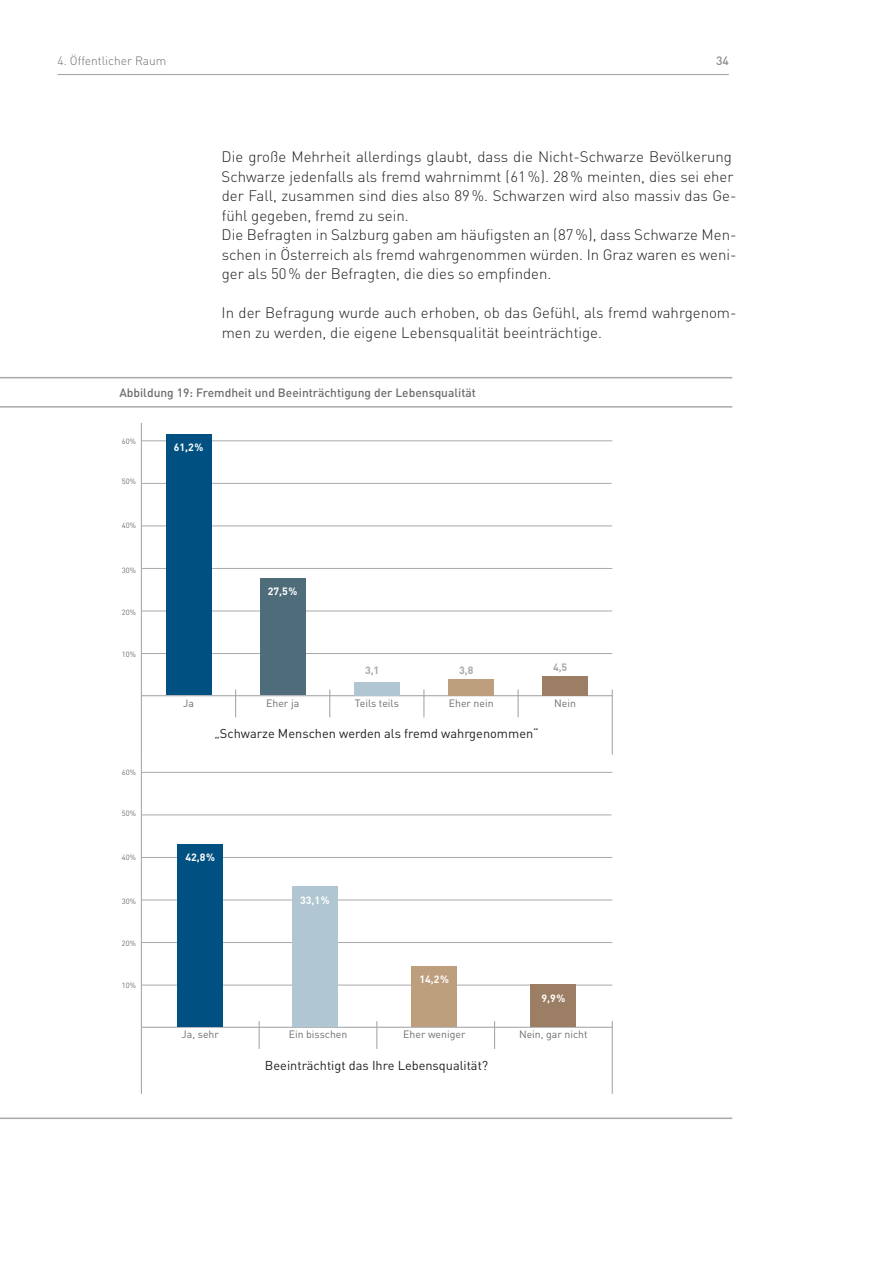
<style>
.page{position:relative;width:895px;height:1264px;background:#fff}
.page>*{position:absolute;margin:0;border:0;box-sizing:border-box;transform-origin:0 0}
.t1{font:300 15px/19.5px "DINOT";color:#231f20}
.t2{font:12.75px "DINOT";color:#231f20}
.t3{font:500 12px "DINOT";color:#6c6d70}
.t4{font:300 12px "DINOT";color:#6c6d70}
.t5{font:500 12px "DINOT";color:#8a8c8f}
.t6{font:10.5px "DINOT";color:#6c6d70}
.t7{font:700 10.5px "DINOT";color:#fff}
.t8{font:700 10.5px "DINOT";color:#a8a9ad}
.t9{font:7.5px "DINOT";color:#6c6d70}
.s1{color:#fff}
</style>
<div class="page">
<hr style="left:57px;top:74px;width:671px;height:1px;background:#a8a9ad">
<hr style="left:142px;top:653px;width:470px;height:1px;background:#a8a9ad">
<hr style="left:142px;top:984px;width:470px;height:1px;background:#a8a9ad">
<hr style="left:142px;top:568px;width:470px;height:1px;background:#a8a9ad">
<hr style="left:142px;top:899px;width:470px;height:1px;background:#a8a9ad">
<hr style="left:141px;top:483px;width:470px;height:1px;background:#a8a9ad">
<hr style="left:141px;top:814px;width:470px;height:1px;background:#a8a9ad">
<hr style="left:142px;top:610px;width:470px;height:1px;background:#a8a9ad">
<hr style="left:142px;top:942px;width:470px;height:1px;background:#a8a9ad">
<hr style="left:142px;top:525px;width:470px;height:1px;background:#a8a9ad">
<hr style="left:142px;top:857px;width:470px;height:1px;background:#a8a9ad">
<hr style="left:142px;top:440px;width:470px;height:1px;background:#a8a9ad">
<hr style="left:142px;top:772px;width:470px;height:1px;background:#a8a9ad">
<hr style="left:141px;top:423px;width:1px;height:331px;background:#a8a9ad">
<hr style="left:141px;top:754px;width:1px;height:339px;background:#a8a9ad">
<svg style="left:235px;top:689px;width:1px;height:28px"></svg>
<svg style="left:258px;top:1021px;width:1px;height:27px"></svg>
<svg style="left:329px;top:689px;width:1px;height:28px"></svg>
<svg style="left:376px;top:1021px;width:1px;height:27px"></svg>
<svg style="left:423px;top:689px;width:1px;height:28px"></svg>
<svg style="left:494px;top:1021px;width:1px;height:27px"></svg>
<svg style="left:517px;top:689px;width:1px;height:28px"></svg>
<hr style="left:611px;top:689px;width:1px;height:65px;background:#a8a9ad">
<hr style="left:611px;top:1021px;width:1px;height:72px;background:#a8a9ad">
<hr style="left:141px;top:695px;width:471px;height:1px;background:#a8a9ad">
<hr style="left:141px;top:1026px;width:471px;height:1px;background:#a8a9ad">
<div style="left:166px;top:435px;width:45px;height:260px;background:#005081"></div>
<div style="left:177px;top:844px;width:46px;height:182px;background:#005081"></div>
<div style="left:260px;top:578px;width:45px;height:117px;background:#4f6c7a"></div>
<div style="left:292px;top:885px;width:45px;height:141px;background:#b0c6d2"></div>
<div style="left:448px;top:679px;width:46px;height:16px;background:#bd9e7d"></div>
<div style="left:530px;top:984px;width:46px;height:42px;background:#9c7e64"></div>
<div style="left:354px;top:682px;width:45px;height:13px;background:#b0c6d2"></div>
<div style="left:411px;top:966px;width:45px;height:60px;background:#bd9e7d"></div>
<div style="left:542px;top:676px;width:45px;height:19px;background:#9c7e64"></div>
<hr style="left:0;top:377px;width:732px;height:1px;background:#a8a9ad">
<hr style="left:0;top:406px;width:732px;height:1px;background:#a8a9ad">
<hr style="left:0;top:1117px;width:732px;height:1px;background:#a8a9ad">
<p class="t4" style="left:57px;top:52px;width:110px">4. Öffentlicher Raum</p>
<p class="t5" style="left:715px;top:52px;width:14px">34</p>
<p class="t1" style="left:221px;top:146px;width:516px">Die große Mehrheit allerdings glaubt, dass die Nicht-Schwarze Bevölkerung Schwarze jedenfalls als fremd wahrnimmt (61%). 28% meinten, dies sei eher der Fall, zusammen sind dies also 89%. Schwarzen wird also massiv das Ge&shy;fühl gegeben, fremd zu sein.<br>Die Befragten in Salzburg gaben am häufigsten an (87%), dass Schwarze Men&shy;schen in Österreich als fremd wahrgenommen würden. In Graz waren es weni&shy;ger als 50% der Befragten, die dies so empfinden.</p>
<p class="t1" style="left:221px;top:302px;width:516px">In der Befragung wurde auch erhoben, ob das Gefühl, als fremd wahrgenom&shy;men zu werden, die eigene Lebensqualität beeinträchtige.</p>
<p class="t3" style="left:119px;top:384px;width:358px">Abbildung 19: Fremdheit und Beeinträchtigung der Lebensqualität</p>
<p class="t9" style="left:122px;top:435px;width:16px">60%</p>
<p class="t9" style="left:122px;top:476px;width:16px">50%</p>
<p class="t9" style="left:122px;top:520px;width:16px">40%</p>
<p class="t9" style="left:122px;top:565px;width:16px">30%</p>
<p class="t9" style="left:122px;top:607px;width:16px">20%</p>
<p class="t9" style="left:122px;top:649px;width:16px">10%</p>
<p class="t9" style="left:122px;top:767px;width:16px">60%</p>
<p class="t9" style="left:122px;top:808px;width:16px">50%</p>
<p class="t9" style="left:122px;top:851px;width:16px">40%</p>
<p class="t9" style="left:122px;top:896px;width:16px">30%</p>
<p class="t9" style="left:122px;top:938px;width:16px">20%</p>
<p class="t9" style="left:122px;top:980px;width:16px">10%</p>
<p class="t7" style="left:174px;top:440px;width:31px">61,2%</p>
<p class="t7" style="left:268px;top:583px;width:31px">27,5%</p>
<p class="t6" style="left:183px;top:696px;width:12px">Ja</p>
<p class="t6" style="left:266px;top:696px;width:34px">Eher ja</p>
<p class="t8" style="left:365px;top:663px;width:25px">3,1<span class="s1">%</span></p>
<p class="t8" style="left:459px;top:663px;width:25px">3,8<span class="s1">%</span></p>
<p class="t8" style="left:552px;top:660px;width:25px">4,5<span class="s1">%</span></p>
<p class="t6" style="left:354px;top:696px;width:46px">Teils teils</p>
<p class="t6" style="left:448px;top:696px;width:46px">Eher nein</p>
<p class="t6" style="left:554px;top:696px;width:23px">Nein</p>
<p class="t2" style="left:214px;top:725px;width:326px">„Schwarze Menschen werden als fremd wahrgenommen“</p>
<p class="t7" style="left:185px;top:849px;width:31px">42,8%</p>
<p class="t6" style="left:181px;top:1027px;width:39px">Ja, sehr</p>
<p class="t7" style="left:300px;top:892px;width:31px">33,1%</p>
<p class="t6" style="left:288px;top:1027px;width:60px">Ein bisschen</p>
<p class="t7" style="left:419px;top:971px;width:31px">14,2%</p>
<p class="t6" style="left:403px;top:1027px;width:64px">Eher weniger</p>
<p class="t2" style="left:265px;top:1056px;width:225px">Beeinträchtigt das Ihre Lebensqualität?</p>
<p class="t7" style="left:541px;top:991px;width:25px">9,9%</p>
<p class="t6" style="left:519px;top:1027px;width:70px">Nein, gar nicht</p>
</div>
